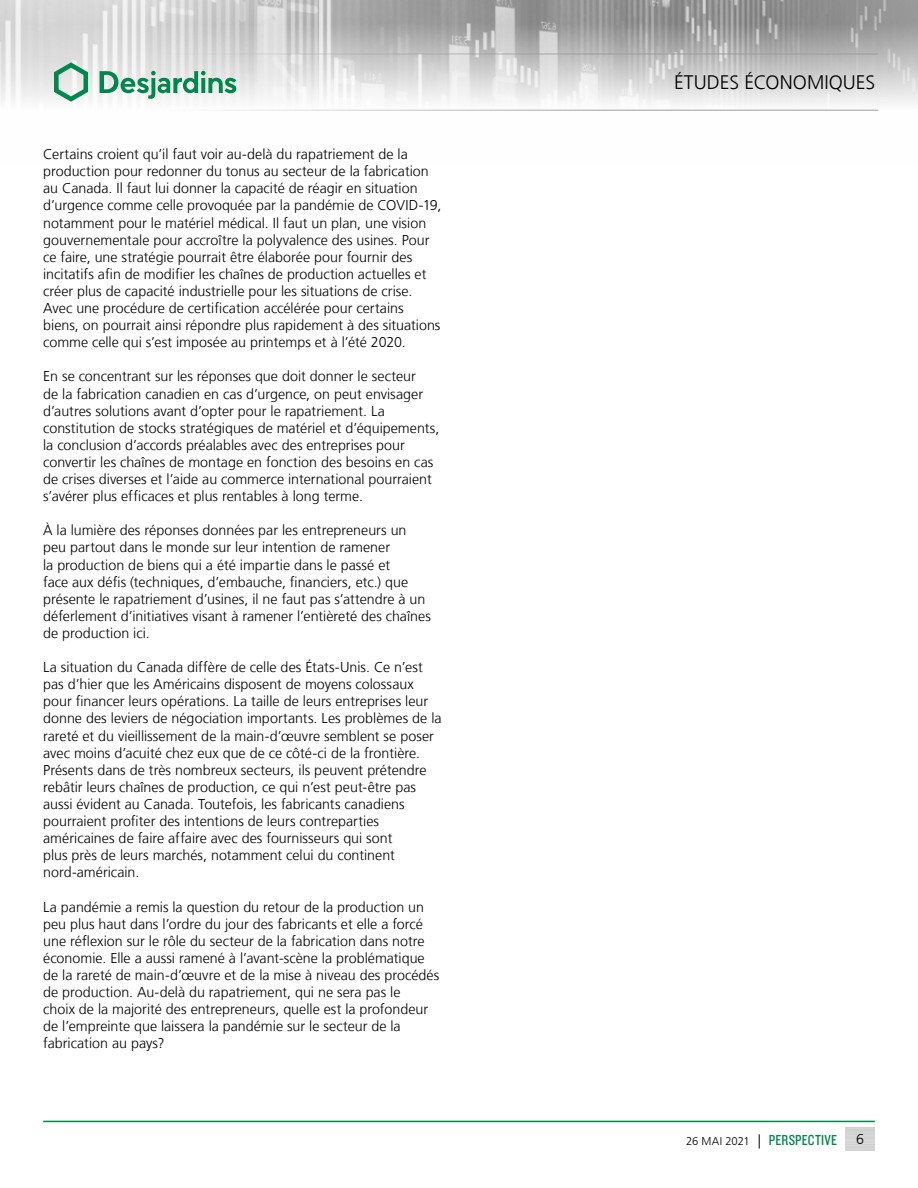
<style>
.page{position:relative;width:918px;height:1188px;background:#fff}
.page>*{position:absolute;margin:0;border:0;box-sizing:border-box;transform-origin:0 0}
.t1{font:300 19.5px "Frutiger LT";color:#000}
.t2{font:15px "Knockout 29 Junior Ltweight";letter-spacing:.015em;color:#00874e}
.t3{font:300 14.25px/17.1px "Frutiger LT";color:#000}
.s1{font-family:"Frutiger LT";font-weight:300;font-size:11.25px;color:#000}
.s2{font-family:"Frutiger LT";font-weight:300;font-size:14.25px;color:#000}
</style>
<div class="page">
<img style="left:0;top:0;width:918px;height:110px">
<hr style="left:0;top:54px;width:878px;height:1px;background:#9d9d9c">
<hr style="left:0;top:110px;width:878px;height:1px;background:#9d9d9c">
<svg style="left:54px;top:62px;width:34px;height:40px"></svg>
<svg style="left:100px;top:71px;width:136px;height:28px"></svg>
<hr style="left:43px;top:1121px;width:832px;height:1px;background:#00874e">
<p class="t3" style="left:43px;top:146px;width:400px">Certains croient qu’il faut voir au-delà du rapatriement de la production pour redonner du tonus au secteur de la fabrication au Canada. Il faut lui donner la capacité de réagir en situation d’urgence comme celle provoquée par la pandémie de COVID-19, notamment pour le matériel médical. Il faut un plan, une vision gouvernementale pour accroître la polyvalence des usines. Pour ce faire, une stratégie pourrait être élaborée pour fournir des incitatifs afin de modifier les chaînes de production actuelles et créer plus de capacité industrielle pour les situations de crise.<br>Avec une procédure de certification accélérée pour certains biens, on pourrait ainsi répondre plus rapidement à des situations comme celle qui s’est imposée au printemps et à l’été 2020.</p>
<p class="t3" style="left:43px;top:368px;width:398px">En se concentrant sur les réponses que doit donner le secteur<br>de la fabrication canadien en cas d’urgence, on peut envisager d’autres solutions avant d’opter pour le rapatriement. La constitution de stocks stratégiques de matériel et d’équipements, la conclusion d’accords préalables avec des entreprises pour convertir les chaînes de montage en fonction des besoins en cas de crises diverses et l’aide au commerce international pourraient s’avérer plus efficaces et plus rentables à long terme.</p>
<p class="t3" style="left:43px;top:522px;width:389px">À la lumière des réponses données par les entrepreneurs un peu partout dans le monde sur leur intention de ramener<br>la production de biens qui a été impartie dans le passé et<br>face aux défis (techniques, d’embauche, financiers, etc.) que présente le rapatriement d’usines, il ne faut pas s’attendre à un déferlement d’initiatives visant à ramener l’entièreté des chaînes de production ici.</p>
<p class="t3" style="left:43px;top:659px;width:400px">La situation du Canada diffère de celle des États-Unis. Ce n’est pas d’hier que les Américains disposent de moyens colossaux pour financer leurs opérations. La taille de leurs entreprises leur donne des leviers de négociation importants. Les problèmes de la rareté et du vieillissement de la main-d’œuvre semblent se poser avec moins d’acuité chez eux que de ce côté-ci de la frontière.<br>Présents dans de très nombreux secteurs, ils peuvent prétendre rebâtir leurs chaînes de production, ce qui n’est peut-être pas aussi évident au Canada. Toutefois, les fabricants canadiens pourraient profiter des intentions de leurs contreparties américaines de faire affaire avec des fournisseurs qui sont<br>plus près de leurs marchés, notamment celui du continent nord-américain.</p>
<p class="t3" style="left:43px;top:898px;width:398px">La pandémie a remis la question du retour de la production un peu plus haut dans l’ordre du jour des fabricants et elle a forcé une réflexion sur le rôle du secteur de la fabrication dans notre économie. Elle a aussi ramené à l’avant-scène la problématique de la rareté de main‑d’œuvre et de la mise à niveau des procédés de production. Au-delà du rapatriement, qui ne sera pas le<br>choix de la majorité des entrepreneurs, quelle est la profondeur de l’empreinte que laissera la pandémie sur le secteur de la fabrication au pays?</p>
<h1 class="t1" style="left:674px;top:72px;width:203px">ÉTUDES ÉCONOMIQUES</h1>
<p class="t2" style="left:686px;top:1130px;width:153px"><span class="s1">26 MAI 2021</span> <span class="s2">|</span> PERSPECTIVE</p>
<p class="t3" style="left:856px;top:1131px;width:9px">6</p>
</div>
